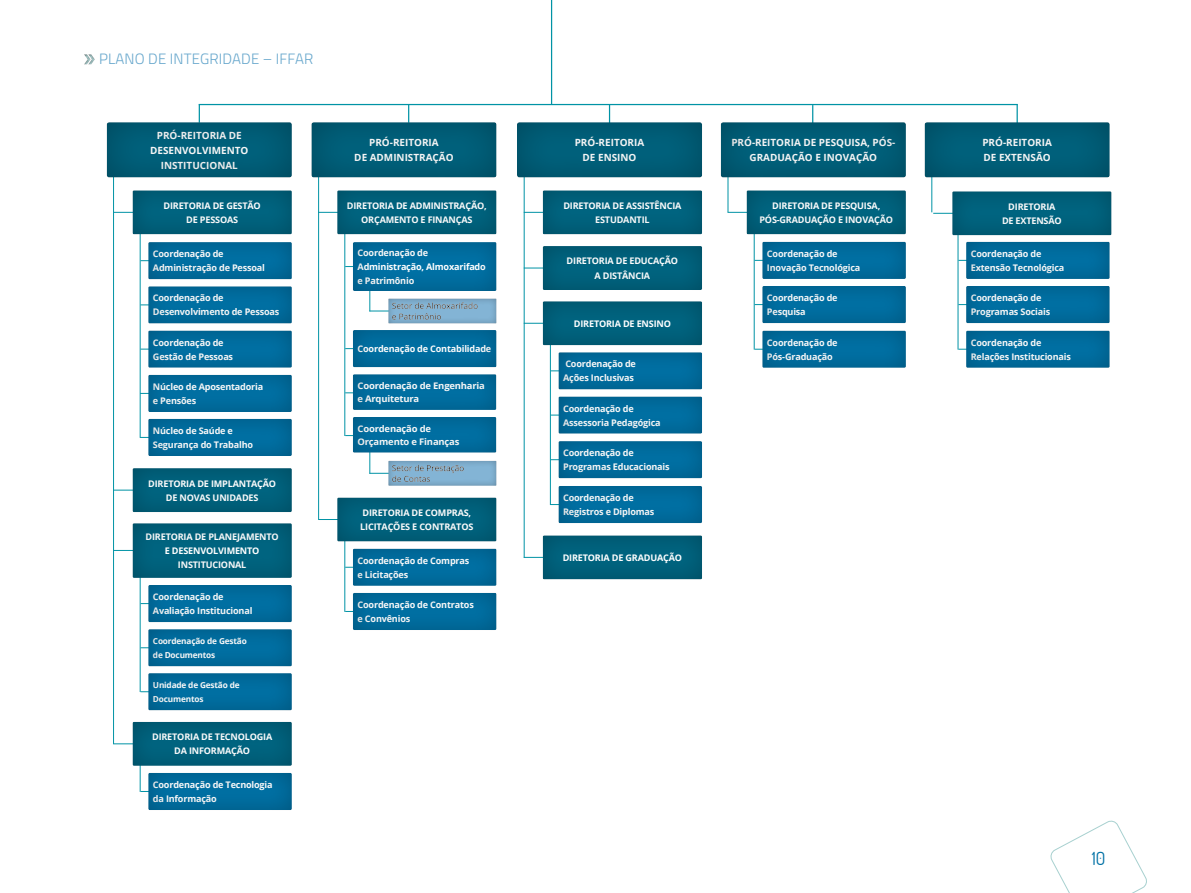
<style>
.page{position:relative;width:1191px;height:893px;background:#fff}
.page>*{position:absolute;margin:0;border:0;box-sizing:border-box;transform-origin:0 0}
.t1{font:18px "Dosis";color:#0071a5}
.t2{font:300 15px "Titillium Web";letter-spacing:.01em;color:#67a7cc}
.t3{font:700 9.9px/14.9px "Open Sans";color:#fff;text-align:center}
.t4{font:700 9.15px/14.1px "Open Sans";letter-spacing:-.02em;color:#fff}
.t5{font:700 9.15px/13.5px "Open Sans";letter-spacing:-.02em;color:#fff;scale:1.04 1}
.t6{font:700 8.25px/14.1px "Open Sans";letter-spacing:-.02em;color:#fff}
</style>
<div class="page">
<svg style="left:1050px;top:820px;width:97px;height:73px"></svg>
<div style="left:69px;top:41px;width:34px;height:24px;background:#000;opacity:.5"></div>
<div style="left:750px;top:231px;width:169px;height:50px;background:#000;opacity:.25"></div>
<div style="left:750px;top:275px;width:169px;height:51px;background:#000;opacity:.25"></div>
<div style="left:750px;top:319px;width:169px;height:51px;background:#000;opacity:.25"></div>
<hr style="left:727px;top:161px;width:1px;height:51px;background:#0093a5">
<hr style="left:727px;top:212px;width:46px;height:1px;background:#0093a5">
<div style="left:734px;top:180px;width:184px;height:57px;background:#000;opacity:.25"></div>
<div style="left:953px;top:231px;width:169px;height:50px;background:#000;opacity:.25"></div>
<div style="left:953px;top:275px;width:169px;height:51px;background:#000;opacity:.25"></div>
<div style="left:953px;top:319px;width:169px;height:51px;background:#000;opacity:.25"></div>
<hr style="left:931px;top:161px;width:1px;height:51px;background:#0093a5">
<hr style="left:933px;top:213px;width:46px;height:1px;background:#0093a5">
<div style="left:939px;top:181px;width:184px;height:57px;background:#000;opacity:.25"></div>
<hr style="left:524px;top:161px;width:1px;height:397px;background:#0093a5">
<hr style="left:344px;top:227px;width:1px;height:209px;background:#0093a5">
<hr style="left:369px;top:273px;width:1px;height:38px;background:#0093a5">
<hr style="left:369px;top:436px;width:1px;height:38px;background:#0093a5">
<svg style="left:369px;top:298px;width:6px;height:14px"></svg>
<div style="left:375px;top:287px;width:133px;height:39px;background:#000;opacity:.3"></div>
<svg style="left:369px;top:461px;width:6px;height:13px"></svg>
<div style="left:375px;top:450px;width:133px;height:39px;background:#000;opacity:.3"></div>
<hr style="left:551px;top:0;width:1px;height:104px;background:#0093a5">
<hr style="left:199px;top:104px;width:818px;height:1px;background:#0093a5">
<hr style="left:113px;top:155px;width:1px;height:589px;background:#0093a5">
<hr style="left:318px;top:157px;width:1px;height:362px;background:#0093a5">
<hr style="left:114px;top:212px;width:45px;height:1px;background:#0093a5">
<hr style="left:114px;top:743px;width:46px;height:1px;background:#0093a5">
<hr style="left:114px;top:490px;width:45px;height:1px;background:#0093a5">
<hr style="left:114px;top:550px;width:45px;height:1px;background:#0093a5">
<div style="left:299px;top:110px;width:210px;height:68px;background:#000;opacity:.3"></div>
<div style="left:505px;top:110px;width:209px;height:68px;background:#000;opacity:.3"></div>
<div style="left:709px;top:110px;width:209px;height:68px;background:#000;opacity:.3"></div>
<div style="left:912px;top:110px;width:210px;height:68px;background:#000;opacity:.3"></div>
<div style="left:120px;top:180px;width:184px;height:57px;background:#000;opacity:.25"></div>
<hr style="left:318px;top:212px;width:46px;height:1px;background:#0093a5">
<div style="left:325px;top:180px;width:184px;height:57px;background:#000;opacity:.25"></div>
<hr style="left:318px;top:519px;width:46px;height:1px;background:#0093a5">
<div style="left:325px;top:487px;width:184px;height:57px;background:#000;opacity:.25"></div>
<div style="left:120px;top:457px;width:184px;height:57px;background:#000;opacity:.25"></div>
<div style="left:120px;top:710px;width:184px;height:57px;background:#000;opacity:.25"></div>
<div style="left:120px;top:513px;width:184px;height:66px;background:#000;opacity:.25"></div>
<div style="left:136px;top:231px;width:169px;height:51px;background:#000;opacity:.25"></div>
<div style="left:136px;top:275px;width:169px;height:51px;background:#000;opacity:.25"></div>
<div style="left:340px;top:231px;width:169px;height:63px;background:#000;opacity:.25"></div>
<div style="left:136px;top:574px;width:169px;height:51px;background:#000;opacity:.25"></div>
<div style="left:136px;top:618px;width:169px;height:51px;background:#000;opacity:.25"></div>
<div style="left:136px;top:662px;width:169px;height:51px;background:#000;opacity:.25"></div>
<div style="left:136px;top:761px;width:169px;height:51px;background:#000;opacity:.25"></div>
<div style="left:136px;top:319px;width:169px;height:51px;background:#000;opacity:.25"></div>
<div style="left:340px;top:319px;width:169px;height:51px;background:#000;opacity:.25"></div>
<div style="left:340px;top:537px;width:169px;height:51px;background:#000;opacity:.25"></div>
<div style="left:340px;top:582px;width:169px;height:50px;background:#000;opacity:.25"></div>
<div style="left:340px;top:363px;width:168px;height:49px;background:#000;opacity:.25"></div>
<div style="left:340px;top:405px;width:168px;height:50px;background:#000;opacity:.25"></div>
<hr style="left:524px;top:212px;width:46px;height:1px;background:#0093a5">
<div style="left:530px;top:180px;width:184px;height:57px;background:#000;opacity:.25"></div>
<hr style="left:524px;top:268px;width:46px;height:1px;background:#0093a5">
<div style="left:530px;top:235px;width:184px;height:57px;background:#000;opacity:.25"></div>
<hr style="left:524px;top:557px;width:46px;height:1px;background:#0093a5">
<div style="left:530px;top:525px;width:184px;height:57px;background:#000;opacity:.25"></div>
<hr style="left:524px;top:323px;width:46px;height:1px;background:#0093a5">
<div style="left:530px;top:291px;width:184px;height:57px;background:#000;opacity:.25"></div>
<div style="left:546px;top:341px;width:169px;height:51px;background:#000;opacity:.25"></div>
<div style="left:546px;top:385px;width:169px;height:51px;background:#000;opacity:.25"></div>
<div style="left:546px;top:430px;width:169px;height:51px;background:#000;opacity:.25"></div>
<div style="left:546px;top:475px;width:169px;height:51px;background:#000;opacity:.25"></div>
<div style="left:94px;top:110px;width:211px;height:68px;background:#000;opacity:.3"></div>
<div style="left:136px;top:364px;width:169px;height:50px;background:#000;opacity:.25"></div>
<div style="left:136px;top:408px;width:169px;height:50px;background:#000;opacity:.25"></div>
<h2 class="t2" style="left:99px;top:48px;width:216px">PLANO DE INTEGRIDADE – IFFAR</h2>
<p class="t3" style="left:150px;top:127px;width:100px">PRÓ-REITORIA DE<br>DESENVOLVIMENTO<br>INSTITUCIONAL</p>
<p class="t3" style="left:354px;top:135px;width:101px">PRÓ-REITORIA<br>DE ADMINISTRAÇÃO</p>
<p class="t3" style="left:575px;top:135px;width:71px">PRÓ-REITORIA<br>DE ENSINO</p>
<p class="t3" style="left:731px;top:135px;width:166px">PRÓ-REITORIA DE PESQUISA, PÓS-<br>GRADUAÇÃO E INOVAÇÃO</p>
<p class="t3" style="left:982px;top:135px;width:71px;text-align:left">PRÓ-REITORIA<br>DE EXTENSÃO</p>
<p class="t4" style="left:163px;top:198px;width:99px;text-align:center">DIRETORIA DE GESTÃO<br>DE PESSOAS</p>
<p class="t4" style="left:347px;top:198px;width:141px;text-align:center">DIRETORIA DE ADMINISTRAÇÃO,<br>ORÇAMENTO E FINANÇAS</p>
<p class="t4" style="left:153px;top:247px;width:113px">Coordenação de<br>Administração de Pessoal</p>
<p class="t4" style="left:153px;top:291px;width:128px">Coordenação de<br>Desenvolvimento de Pessoas</p>
<p class="t4" style="left:357px;top:245px;width:130px">Coordenação de<br>Administração, Almoxarifado e Patrimônio</p>
<p class="t4" style="left:153px;top:335px;width:82px">Coordenação de<br>Gestão de Pessoas</p>
<p class="t4" style="left:357px;top:341px;width:135px">Coordenação de Contabilidade</p>
<p class="t4" style="left:153px;top:379px;width:112px">Núcleo de Aposentadoria e Pensões</p>
<p class="t4" style="left:153px;top:423px;width:102px">Núcleo de Saúde e<br>Segurança do Trabalho</p>
<p class="t4" style="left:148px;top:476px;width:129px;text-align:center">DIRETORIA DE IMPLANTAÇÃO<br>DE NOVAS UNIDADES</p>
<p class="t4" style="left:146px;top:529px;width:135px;text-align:center">DIRETORIA DE PLANEJAMENTO<br>E DESENVOLVIMENTO<br>INSTITUCIONAL</p>
<p class="t4" style="left:153px;top:589px;width:101px">Coordenação de<br>Avaliação Institucional</p>
<p class="t6" style="left:153px;top:634px;width:95px">Coordenação de Gestão de Documentos</p>
<p class="t6" style="left:153px;top:678px;width:88px">Unidade de Gestão de<br>Documentos</p>
<p class="t4" style="left:152px;top:730px;width:122px;text-align:center">DIRETORIA DE TECNOLOGIA<br>DA INFORMAÇÃO</p>
<p class="t4" style="left:153px;top:777px;width:121px">Coordenação de Tecnologia da Informação</p>
<p class="t5" style="left:357px;top:378px;width:124px">Coordenação de Engenharia e Arquitetura</p>
<p class="t5" style="left:357px;top:421px;width:100px">Coordenação de<br>Orçamento e Finanças</p>
<p class="t4" style="left:360px;top:505px;width:115px">DIRETORIA DE COMPRAS,<br>LICITAÇÕES E CONTRATOS</p>
<p class="t4" style="left:357px;top:553px;width:113px">Coordenação de Compras e Licitações</p>
<p class="t4" style="left:357px;top:597px;width:118px">Coordenação de Contratos e Convênios</p>
<p class="t4" style="left:563px;top:198px;width:120px;text-align:center">DIRETORIA DE ASSISTÊNCIA<br>ESTUDANTIL</p>
<p class="t4" style="left:566px;top:254px;width:113px;text-align:center">DIRETORIA DE EDUCAÇÃO<br>A DISTÂNCIA</p>
<p class="t4" style="left:574px;top:316px;width:98px">DIRETORIA DE ENSINO</p>
<p class="t4" style="left:563px;top:357px;width:74px">Coordenação de<br>Ações Inclusivas</p>
<p class="t4" style="left:563px;top:401px;width:99px">Coordenação de<br>Assessoria Pedagógica</p>
<p class="t4" style="left:563px;top:446px;width:108px">Coordenação de<br>Programas Educacionais</p>
<p class="t4" style="left:563px;top:490px;width:93px">Coordenação de<br>Registros e Diplomas</p>
<p class="t4" style="left:563px;top:550px;width:121px">DIRETORIA DE GRADUAÇÃO</p>
<p class="t4" style="left:759px;top:198px;width:135px;text-align:center">DIRETORIA DE PESQUISA,<br>PÓS-GRADUAÇÃO E INOVAÇÃO</p>
<p class="t4" style="left:767px;top:246px;width:95px">Coordenação de<br>Inovação Tecnológica</p>
<p class="t4" style="left:767px;top:290px;width:72px">Coordenação de<br>Pesquisa</p>
<p class="t4" style="left:767px;top:335px;width:72px">Coordenação de<br>Pós-Graduação</p>
<p class="t4" style="left:1002px;top:199px;width:61px;text-align:center">DIRETORIA<br>DE EXTENSÃO</p>
<p class="t4" style="left:970px;top:246px;width:95px">Coordenação de<br>Extensão Tecnológica</p>
<p class="t4" style="left:970px;top:290px;width:81px">Coordenação de<br>Programas Sociais</p>
<p class="t4" style="left:970px;top:335px;width:102px">Coordenação de<br>Relações Institucionais</p>
<h1 class="t1" style="left:1091px;top:847px;width:15px">10</h1>
</div>
